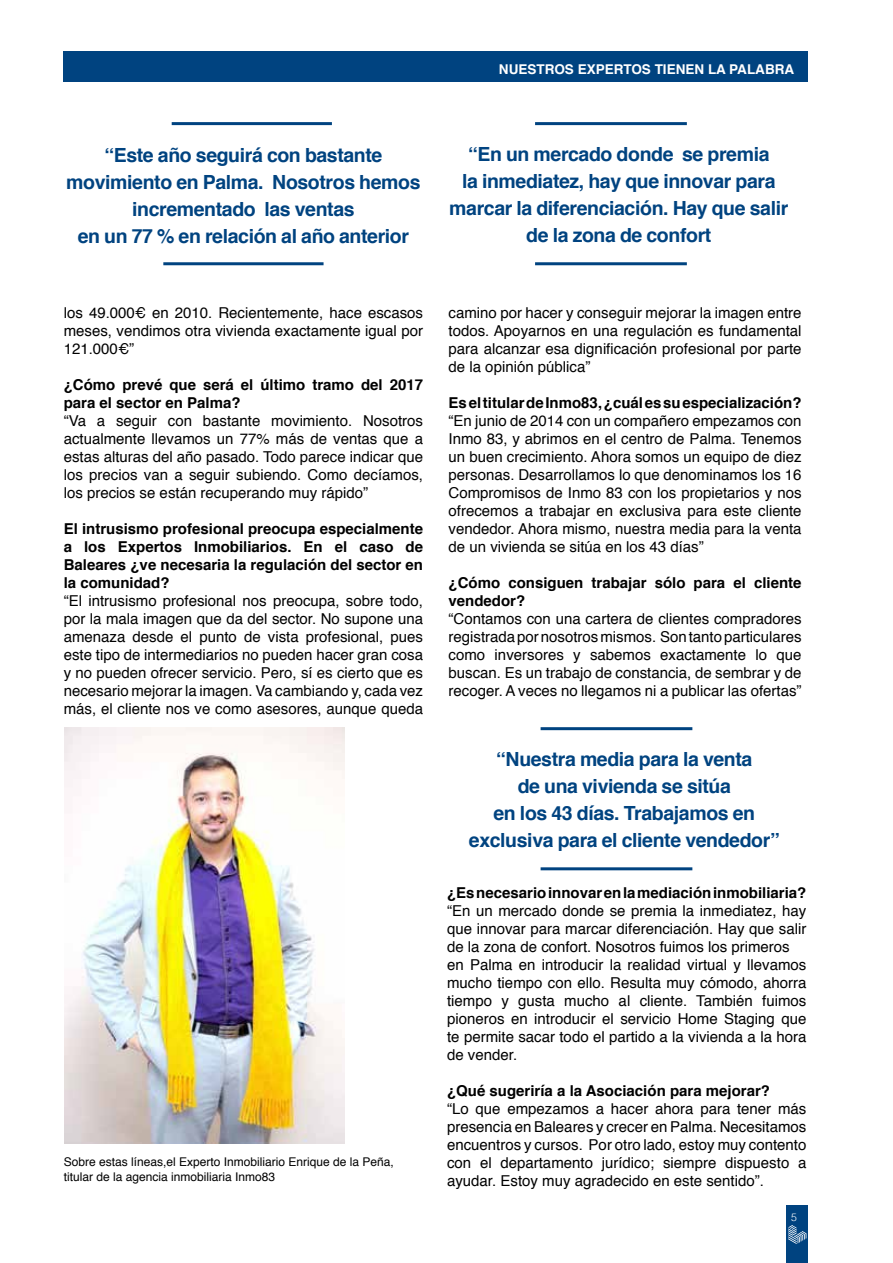
<style>
.page{position:relative;width:893px;height:1263px;background:#fff}
.page>*{position:absolute;margin:0;border:0;box-sizing:border-box;transform-origin:0 0}
.t1{font:700 19.5px/27px "Helvetica";letter-spacing:-.02em;color:#004380;text-align:center}
.t2{font:15px/18px "Helvetica";color:#000;text-align:justify}
.t3{font:700 15px/18px "Helvetica";color:#000}
.t4{font:700 13.5px "Helvetica";color:#fff}
.t5{font:12px/14.4px "Helvetica";color:#000}
.t6{font:300 10.5px "Helvetica";color:#fff}
</style>
<div class="page">
<div style="left:64px;top:51px;width:744px;height:30px;background:#004380"></div>
<div style="left:786px;top:1205px;width:22px;height:58px;background:#004380"></div>
<svg style="left:788px;top:1225px;width:18px;height:19px"></svg>
<img style="left:65px;top:727px;width:279px;height:417px">
<hr style="left:172px;top:122px;width:160px;height:3px;background:#004380">
<hr style="left:163px;top:262px;width:161px;height:3px;background:#004380">
<hr style="left:535px;top:122px;width:152px;height:3px;background:#004380">
<hr style="left:535px;top:262px;width:152px;height:3px;background:#004380">
<hr style="left:541px;top:727px;width:151px;height:3px;background:#004380">
<hr style="left:541px;top:867px;width:151px;height:3px;background:#004380">
<p class="t4" style="left:499px;top:58px;width:297px">NUESTROS EXPERTOS TIENEN LA PALABRA</p>
<h1 class="t1" style="left:66px;top:142px;width:356px">“Este año seguirá con bastante movimiento en Palma. Nosotros hemos incrementado las ventas<br>en un 77 % en relación al año anterior</h1>
<h1 class="t1" style="left:449px;top:141px;width:341px">“En un mercado donde se premia<br>la inmediatez, hay que innovar para marcar la diferenciación. Hay que salir de la zona de confort</h1>
<p class="t2" style="left:64px;top:304px;width:361px">los 49.000€ en 2010. Recientemente, hace escasos meses, vendimos otra vivienda exactamente igual por 121.000€”</p>
<p class="t3" style="left:64px;top:376px;width:361px">¿Cómo prevé que será el último tramo del 2017 para el sector en Palma?</p>
<p class="t2" style="left:64px;top:412px;width:361px">“Va a seguir con bastante movimiento. Nosotros actualmente llevamos un 77% más de ventas que a estas alturas del año pasado. Todo parece indicar que los precios van a seguir subiendo. Como decíamos, los precios se están recuperando muy rápido”</p>
<p class="t3" style="left:64px;top:520px;width:361px;text-align:justify">El intrusismo profesional preocupa especialmente a los Expertos Inmobiliarios. En el caso de Baleares ¿ve necesaria la regulación del sector en la comunidad?</p>
<p class="t2" style="left:64px;top:592px;width:361px">“El intrusismo profesional nos preocupa, sobre todo, por la mala imagen que da del sector. No supone una amenaza desde el punto de vista profesional, pues este tipo de intermediarios no pueden hacer gran cosa y no pueden ofrecer servicio. Pero, sí es cierto que es necesario mejorar la imagen. Va cambiando y, cada vez más, el cliente nos ve como asesores, aunque queda</p>
<p class="t5" style="left:64px;top:1155px;width:332px">Sobre estas líneas,el Experto Inmobiliario Enrique de la Peña, titular de la agencia inmobiliaria Inmo83</p>
<p class="t2" style="left:449px;top:304px;width:354px">camino por hacer y conseguir mejorar la imagen entre todos. Apoyarnos en una regulación es fundamental para alcanzar esa dignificación profesional por parte de la opinión pública”</p>
<p class="t3" style="left:449px;top:394px;width:354px">Es el titular de Inmo83, ¿cuál es su especialización?</p>
<p class="t2" style="left:449px;top:412px;width:354px">“En junio de 2014 con un compañero empezamos con Inmo 83, y abrimos en el centro de Palma. Tenemos un buen crecimiento. Ahora somos un equipo de diez personas. Desarrollamos lo que denominamos los 16<br>Compromisos de Inmo 83 con los propietarios y nos ofrecemos a trabajar en exclusiva para este cliente vendedor. Ahora mismo, nuestra media para la venta de un vivienda se sitúa en los 43 días”</p>
<p class="t3" style="left:449px;top:574px;width:354px">¿Cómo consiguen trabajar sólo para el cliente vendedor?</p>
<p class="t2" style="left:449px;top:610px;width:354px">“Contamos con una cartera de clientes compradores registrada por nosotros mismos. Son tanto particulares como inversores y sabemos exactamente lo que buscan. Es un trabajo de constancia, de sembrar y de recoger. A veces no llegamos ni a publicar las ofertas”</p>
<h1 class="t1" style="left:469px;top:746px;width:312px">“Nuestra media para la venta<br>de una vivienda se sitúa<br>en los 43 días. Trabajamos en exclusiva para el cliente vendedor”</h1>
<p class="t3" style="left:447px;top:884px;width:361px">¿Es necesario innovar en la mediación inmobiliaria?</p>
<p class="t2" style="left:447px;top:902px;width:361px;text-align:left">“En un mercado donde se premia la inmediatez, hay que innovar para marcar diferenciación. Hay que salir de la zona de confort. Nosotros fuimos los primeros en Palma en introducir la realidad virtual y llevamos mucho tiempo con ello. Resulta muy cómodo, ahorra tiempo y gusta mucho al cliente. También fuimos pioneros en introducir el servicio Home Staging que te permite sacar todo el partido a la vivienda a la hora de vender.</p>
<p class="t3" style="left:447px;top:1082px;width:324px">¿Qué sugeriría a la Asociación para mejorar?</p>
<p class="t2" style="left:447px;top:1100px;width:361px">“Lo que empezamos a hacer ahora para tener más presencia en Baleares y crecer en Palma. Necesitamos encuentros y cursos. Por otro lado, estoy muy contento con el departamento jurídico; siempre dispuesto a ayudar. Estoy muy agradecido en este sentido”.</p>
<p class="t6" style="left:791px;top:1208px;width:7px">5</p>
</div>
